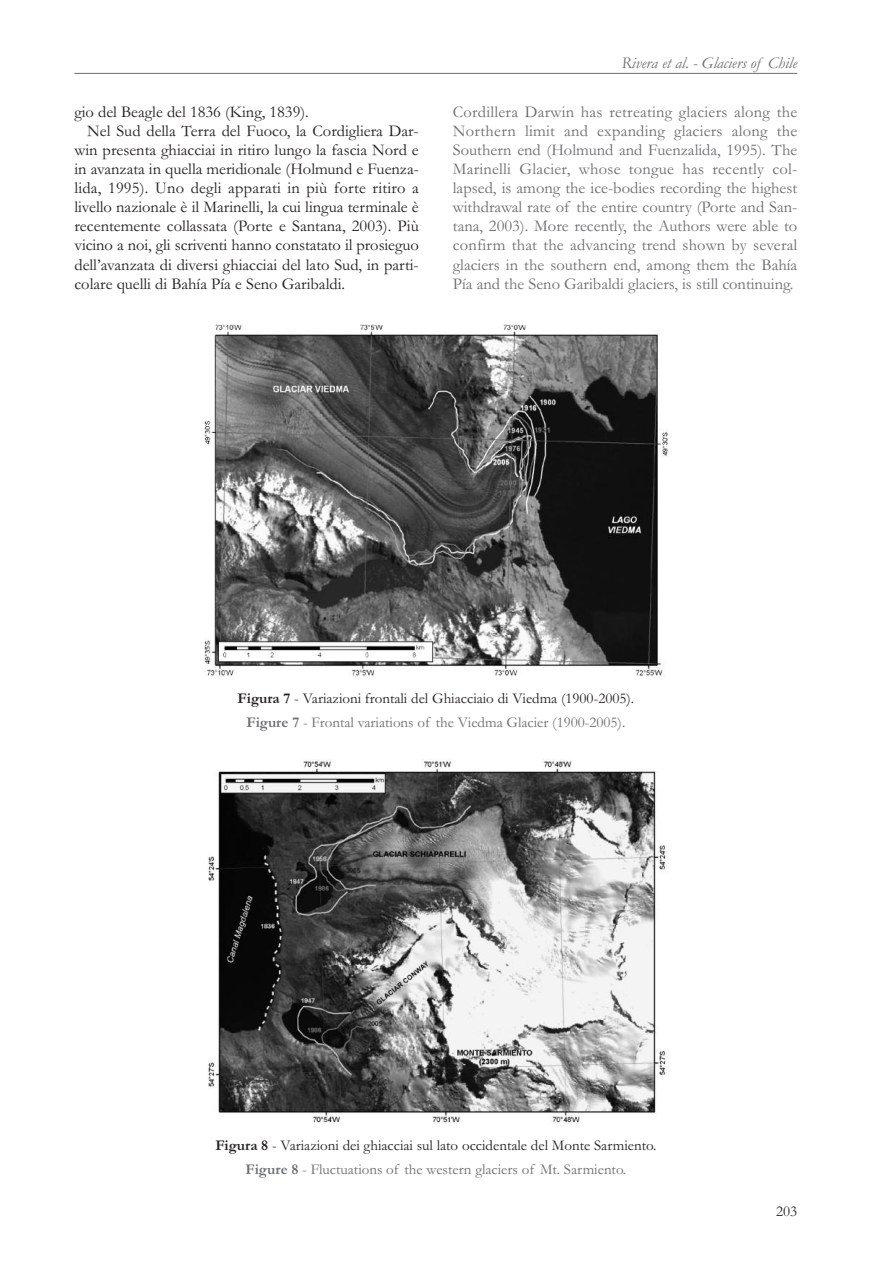
<style>
.page{position:relative;width:893px;height:1263px;background:#fff}
.page>*{position:absolute;margin:0;border:0;box-sizing:border-box;transform-origin:0 0}
.t1{font:16.5px "Garamond";color:#231f20}
.t2{font:16.5px/19px "Garamond";color:#6c6d70;text-align:justify}
.t3{font:italic 16.5px "Garamond";color:#6c6d70}
.t4{font:15px/24px "Garamond";color:#231f20;text-align:center}
.s1{font-weight:700}
.s2{font-weight:700;color:#6c6d70}
.s3{color:#6c6d70}
</style>
<div class="page">
<hr style="left:74px;top:73px;width:723px;height:1px;background:#6c6d70">
<img style="left:204px;top:324px;width:464px;height:353px">
<img style="left:208px;top:759px;width:461px;height:364px">
<p class="t1" style="left:74px;top:102px;width:236px">gio del Beagle del 1836 (King, 1839).</p>
<p class="t1" style="left:87px;top:121px;width:333px">Nel Sud della Terra del Fuoco, la Cordigliera Dar-</p>
<p class="t1" style="left:74px;top:140px;width:346px">win presenta ghiacciai in ritiro lungo la fascia Nord e</p>
<p class="t1" style="left:74px;top:159px;width:346px">in avanzata in quella meridionale (Holmund e Fuenza-</p>
<p class="t1" style="left:74px;top:178px;width:346px">lida, 1995). Uno degli apparati in più forte ritiro a</p>
<p class="t1" style="left:74px;top:197px;width:346px">livello nazionale è il Marinelli, la cui lingua terminale è</p>
<p class="t1" style="left:74px;top:216px;width:346px">recentemente collassata (Porte e Santana, 2003). Più</p>
<p class="t1" style="left:74px;top:235px;width:346px">vicino a noi, gli scriventi hanno constatato il prosieguo</p>
<p class="t1" style="left:74px;top:254px;width:346px">dell’avanzata di diversi ghiacciai del lato Sud, in parti-</p>
<p class="t1" style="left:74px;top:273px;width:272px">colare quelli di Bahía Pía e Seno Garibaldi.</p>
<p class="t3" style="left:621px;top:53px;width:177px">Rivera et al. - Glaciers of Chile</p>
<p class="t2" style="left:453px;top:102px;width:346px">Cordillera Darwin has retreating glaciers along the Northern limit and expanding glaciers along the Southern end (Holmund and Fuenzalida, 1995). The Marinelli Glacier, whose tongue has recently col&shy;lapsed, is among the ice-bodies recording the highest withdrawal rate of the entire country (Porte and San&shy;tana, 2003). More recently, the Authors were able to confirm that the advancing trend shown by several glaciers in the southern end, among them the Bahía Pía and the Seno Garibaldi glaciers, is still continuing.</p>
<p class="t4" style="left:238px;top:685px;width:398px"><span class="s1">Figura 7</span> - Variazioni frontali del Ghiacciaio di Viedma (1900-2005).<br><span class="s2">Figure 7</span> <span class="s3">- Frontal variations of the Viedma Glacier (1900-2005).</span></p>
<p class="t4" style="left:215px;top:1133px;width:442px"><span class="s1">Figura 8</span> - Variazioni dei ghiacciai sul lato occidentale del Monte Sarmiento.<br><span class="s2">Figure 8</span> <span class="s3">- Fluctuations of the western glaciers of Mt. Sarmiento.</span></p>
<p class="t4" style="left:776px;top:1199px;width:23px">203</p>
</div>
